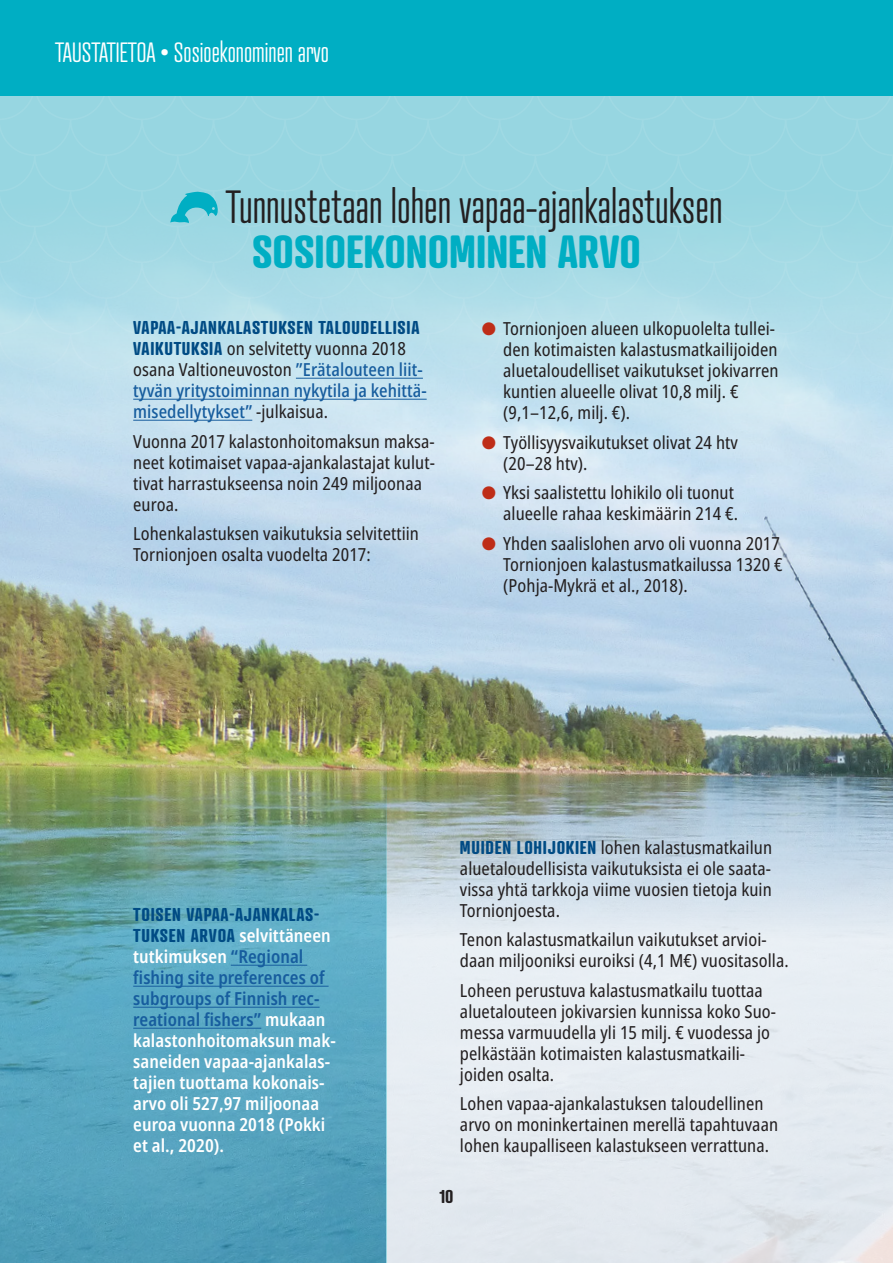
<style>
.page{position:relative;width:893px;height:1263px;background:#fff}
.page>*{position:absolute;margin:0;border:0;box-sizing:border-box;transform-origin:0 0}
.UUSIotsikko_02{font:300 45px/45px "Atrament";color:#231f20}
.UUSIotsikko_02-2{font:300 27px "Atrament";color:#fff}
.UUSIkainalo_teksti{font:condensed 18px/21px "Noto Sans";letter-spacing:.005em;color:#231f20}
.UUSIkainalo_teksti-2{font:600 condensed 18px/21px "Noto Sans";letter-spacing:.005em;color:#fff}
.UUSIkainalo_teksti-3{font:500 condensed 18px/21px "Noto Sans";letter-spacing:.005em;color:#175d9e}
.t1{font:700 18px "Atrament";color:#231f20}
.s1{font-weight:700;color:#00aec3}
.s2{font-family:"Atrament";font-weight:700;font-stretch:normal;color:#004b84}
.s3{font-weight:400;color:#231f20}
.s4{color:#be2d18}
.s5{color:#175d9e}
</style>
<div class="page">
<img style="left:0;top:183px;width:893px;height:591px">
<svg style="left:170px;top:192px;width:50px;height:31px"></svg>
<hr style="left:296px;top:378px;width:127px;height:1px;background:#175d9e">
<hr style="left:133px;top:399px;width:294px;height:1px;background:#175d9e">
<hr style="left:133px;top:420px;width:119px;height:1px;background:#175d9e">
<svg style="left:387px;top:774px;width:506px;height:489px;fill:#e3e9f0"></svg>
<hr style="left:892px;top:95px;width:1px;height:522px;background:#fff">
<img style="left:0;top:741px;width:387px;height:522px">
<div style="left:0;top:0;width:893px;height:96px;background:#00aec3"></div>
<hr style="left:231px;top:965px;width:76px;height:1px;background:#175d9e">
<hr style="left:133px;top:986px;width:196px;height:1px;background:#175d9e">
<hr style="left:133px;top:1007px;width:187px;height:1px;background:#175d9e">
<hr style="left:133px;top:1028px;width:128px;height:1px;background:#175d9e">
<p class="UUSIotsikko_02-2" style="left:55px;top:36px;width:275px">TAUSTATIETOA • Sosioekonominen arvo</p>
<p class="UUSIotsikko_02" style="left:252px;top:184px;width:472px;text-indent:-26px">Tunnustetaan lohen vapaa-ajankalastuksen<br><span class="s1">SOSIOEKONOMINEN ARVO</span></p>
<p class="UUSIkainalo_teksti-3" style="left:133px;top:318px;width:295px"><span class="s2">VAPAA-AJANKALASTUKSEN TALOUDELLISIA VAIKUTUKSIA</span> <span class="s3">on selvitetty vuonna 2018 osana Valtioneuvoston</span> ”Erätalouteen liit&shy;tyvän yritystoiminnan nykytila ja kehittä&shy;misedellytykset” <span class="s3">-julkaisua.</span></p>
<p class="UUSIkainalo_teksti" style="left:133px;top:431px;width:303px">Vuonna 2017 kalastonhoitomaksun maksa&shy;neet kotimaiset vapaa-ajankalastajat kulut&shy;tivat harrastukseensa noin 249 miljoonaa euroa.</p>
<p class="UUSIkainalo_teksti" style="left:133px;top:524px;width:287px">Lohenkalastuksen vaikutuksia selvitettiin<br>Tornionjoen osalta vuodelta 2017:</p>
<p class="UUSIkainalo_teksti" style="left:503px;top:318px;width:277px;text-indent:-21px"><span class="s4">●</span> Tornionjoen alueen ulkopuolelta tullei&shy;den kotimaisten kalastusmatkailijoiden aluetaloudelliset vaikutukset jokivarren kuntien alueelle olivat 10,8 milj. € (9,1–12,6, milj. €).</p>
<p class="UUSIkainalo_teksti" style="left:503px;top:432px;width:236px;text-indent:-21px"><span class="s4">●</span> Työllisyysvaikutukset olivat 24 htv (20–28 htv).</p>
<p class="UUSIkainalo_teksti" style="left:482px;top:482px;width:258px;text-align:right"><span class="s4">●</span> Yksi saalistettu lohikilo oli tuonut alueelle rahaa keskimäärin 214 €.</p>
<p class="UUSIkainalo_teksti" style="left:503px;top:533px;width:281px;text-indent:-21px"><span class="s4">●</span> Yhden saalislohen arvo oli vuonna 2017<br>Tornionjoen kalastusmatkailussa 1320 € (Pohja-Mykrä et al., 2018).</p>
<p class="UUSIkainalo_teksti-2" style="left:133px;top:905px;width:204px"><span class="s2">TOISEN VAPAA-AJANKALAS-<br>TUKSEN ARVOA</span> selvittäneen tutkimuksen <span class="s5">“Regional fishing site preferences of subgroups of Finnish rec&shy;reational fishers”</span> mukaan kalastonhoitomaksun mak&shy;saneiden vapaa-ajankalas&shy;tajien tuottama kokonais&shy;arvo oli 527,97 miljoonaa euroa vuonna 2018 (Pokki et al., 2020).</p>
<p class="UUSIkainalo_teksti" style="left:460px;top:837px;width:314px;text-align:justify"><span class="s2">MUIDEN LOHIJOKIEN</span> lohen kalastusmatkailun aluetaloudellisista vaikutuksista ei ole saata&shy;vissa yhtä tarkkoja viime vuosien tietoja kuin Tornionjoesta.</p>
<p class="UUSIkainalo_teksti" style="left:460px;top:930px;width:330px">Tenon kalastusmatkailun vaikutukset arvioi&shy;daan miljooniksi euroiksi (4,1 M€) vuositasolla.</p>
<p class="UUSIkainalo_teksti" style="left:460px;top:980px;width:318px">Loheen perustuva kalastusmatkailu tuottaa aluetalouteen jokivarsien kunnissa koko Suo&shy;messa varmuudella yli 15 milj. € vuodessa jo pelkästään kotimaisten kalastusmatkaili&shy;joiden osalta.</p>
<p class="UUSIkainalo_teksti" style="left:460px;top:1094px;width:320px">Lohen vapaa-ajankalastuksen taloudellinen arvo on moninkertainen merellä tapahtuvaan lohen kaupalliseen kalastukseen verrattuna.</p>
<p class="t1" style="left:439px;top:1184px;width:16px">10</p>
</div>
